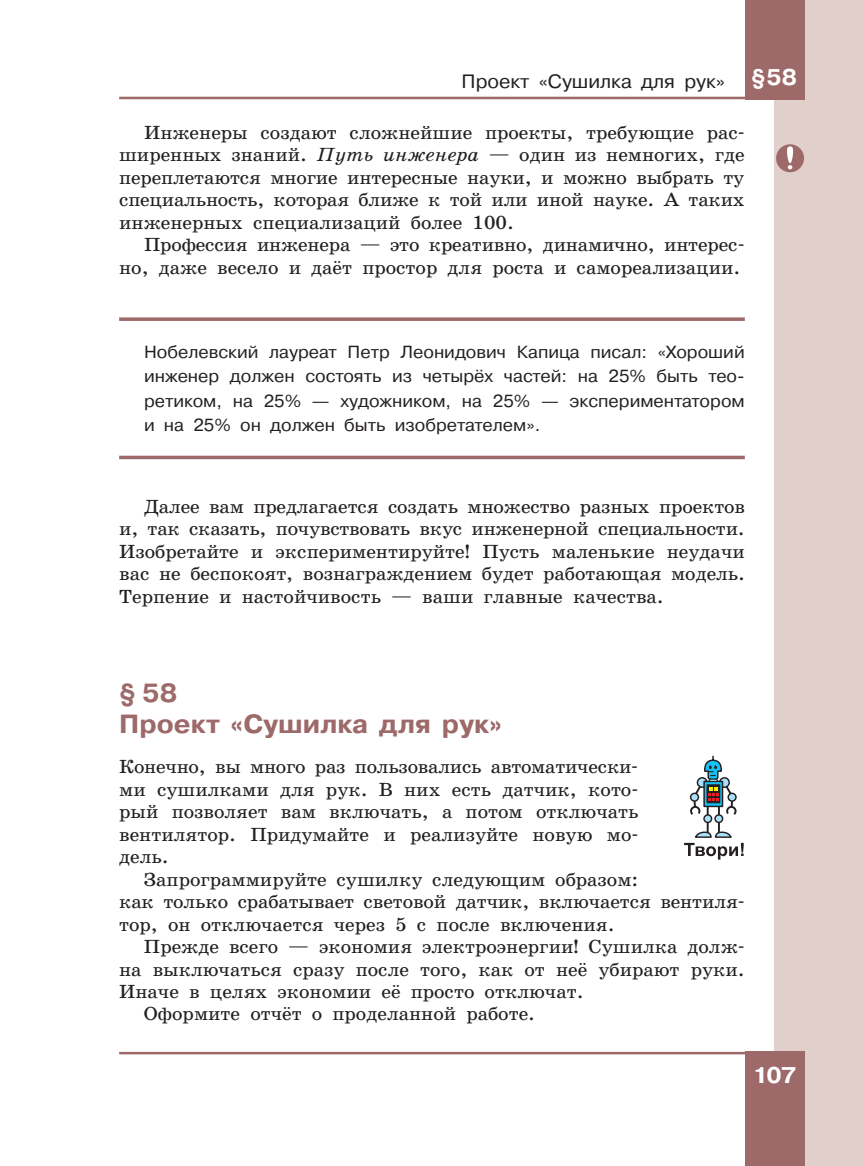
<style>
.page{position:relative;width:864px;height:1166px;background:#fff}
.page>*{position:absolute;margin:0;border:0;box-sizing:border-box;transform-origin:0 0}
.t1{font:700 26.25px/31.5px "Pragmatica C San Pin";color:#9d6969}
.t2{font:700 22.75px "Pragmatica C San Pin";color:#fff}
.t3{font:19.25px/22.4px "School Book C San Pin";color:#231f20}
.t4{font:19.25px "Pragmatica C San Pin";color:#231f20}
.t5{font:17.5px/24.5px "Pragmatica C San Pin";color:#231f20;text-align:justify}
.s1{font-weight:700;font-size:22.75px;color:#fff}
.s2{font-style:italic}
</style>
<div class="page">
<div style="left:774px;top:0;width:89px;height:1166px;background:#e0cfca"></div>
<div style="left:744px;top:1052px;width:60px;height:114px;background:#9d6969"></div>
<div style="left:744px;top:0;width:60px;height:99px;background:#9d6969"></div>
<hr style="left:119px;top:97px;width:685px;height:2px;background:#9d6969">
<hr style="left:119px;top:1052px;width:685px;height:2px;background:#9d6969">
<svg style="left:119px;top:317px;width:625px;height:4px;background:#a97b7b"></svg>
<hr style="left:119px;top:456px;width:625px;height:3px;background:#9d6969">
<div style="left:775px;top:144px;width:28px;height:28px;background:#9d6969;border-radius:50%"></div>
<svg style="left:787px;top:146px;width:5px;height:23px"></svg>
<svg style="left:684px;top:756px;width:59px;height:103px"></svg>
<p class="t4" style="left:461px;top:71px;width:337px">Проект «Сушилка для рук» <span class="s1">§ 58</span></p>
<p class="t3" style="left:119px;top:121px;width:627px;text-align:justify;text-indent:25px">Инженеры создают сложнейшие проекты, требующие рас&shy;ширенных знаний. <span class="s2">Путь инженера</span> — один из немногих, где переплетаются многие интересные науки, и можно выбрать ту специальность, которая ближе к той или иной науке. А таких инженерных специализаций более 100.</p>
<p class="t3" style="left:119px;top:234px;width:624px;text-indent:25px">Профессия инженера — это креативно, динамично, интерес&shy;но, даже весело и даёт простор для роста и самореализации.</p>
<p class="t5" style="left:144px;top:339px;width:602px">Нобелевский лауреат Петр Леонидович Капица писал: «Хороший инженер должен состоять из четырёх частей: на 25% быть тео&shy;ретиком, на 25% — художником, на 25% — экспериментатором и на 25% он должен быть изобретателем».</p>
<p class="t3" style="left:119px;top:495px;width:627px;text-indent:25px">Далее вам предлагается создать множество разных проектов и, так сказать, почувствовать вкус инженерной специальности.<br>Изобретайте и экспериментируйте! Пусть маленькие неудачи вас не беспокоят, вознаграждением будет работающая модель.<br>Терпение и настойчивость — ваши главные качества.</p>
<h1 class="t1" style="left:119px;top:677px;width:384px">§ 58<br>Проект «Сушилка для рук»</h1>
<p class="t3" style="left:119px;top:755px;width:520px;text-align:justify">Конечно, вы много раз пользовались автоматически&shy;ми сушилками для рук. В них есть датчик, кото&shy;рый позволяет вам включать, а потом отключать вентилятор. Придумайте и реализуйте новую мо&shy;дель.</p>
<p class="t3" style="left:119px;top:868px;width:626px;text-indent:25px">Запрограммируйте сушилку следующим образом:<br>как только срабатывает световой датчик, включается вентиля&shy;тор, он отключается через 5 с после включения.</p>
<p class="t3" style="left:144px;top:935px;width:602px">Прежде всего — экономия электроэнергии! Сушилка долж-</p>
<p class="t3" style="left:119px;top:958px;width:623px">на выключаться сразу после того, как от неё убирают руки.</p>
<p class="t3" style="left:119px;top:980px;width:462px">Иначе в целях экономии её просто отключат.</p>
<p class="t3" style="left:144px;top:1003px;width:388px">Оформите отчёт о проделанной работе.</p>
<p class="t2" style="left:752px;top:1062px;width:45px">107</p>
</div>
